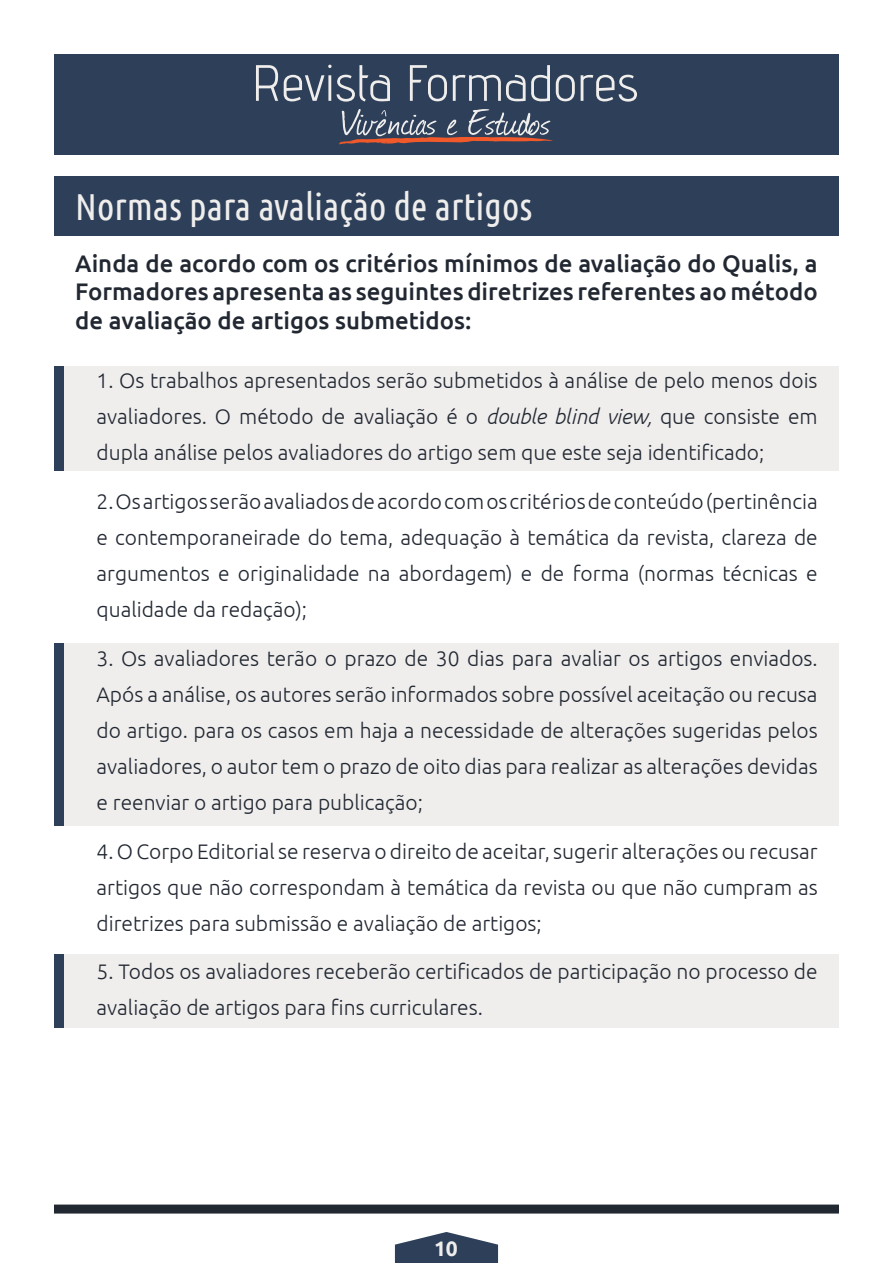
<style>
.page{position:relative;width:893px;height:1263px;background:#fff}
.page>*{position:absolute;margin:0;border:0;box-sizing:border-box;transform-origin:0 0}
.t1{font:37.5px "Ubuntu Condensed";color:#efeeed}
.t2{font:500 24px/28.5px "Ubuntu";color:#222832;text-align:justify}
.t3{font:300 21px/36px "Ubuntu";color:#222832;text-align:justify}
.t4{font:700 21px "Ubuntu";color:#efeeed}
.s1{font-style:italic}
</style>
<div class="page">
<div style="left:54px;top:1204px;width:785px;height:9px;background:#222832"></div>
<svg style="left:395px;top:1232px;width:103px;height:31px"></svg>
<div style="left:54px;top:54px;width:785px;height:100px;background:#2e4059"></div>
<div style="left:54px;top:367px;width:785px;height:104px;background:#efeeed"></div>
<div style="left:54px;top:643px;width:785px;height:183px;background:#efeeed"></div>
<div style="left:54px;top:954px;width:785px;height:73px;background:#efeeed"></div>
<div style="left:54px;top:176px;width:785px;height:59px;background:#2e4059"></div>
<svg style="left:256px;top:65px;width:22px;height:36px"></svg>
<svg style="left:284px;top:65px;width:106px;height:37px"></svg>
<svg style="left:410px;top:65px;width:37px;height:36px"></svg>
<svg style="left:453px;top:65px;width:97px;height:37px"></svg>
<svg style="left:556px;top:75px;width:19px;height:26px"></svg>
<svg style="left:581px;top:74px;width:56px;height:28px"></svg>
<svg style="left:338px;top:109px;width:215px;height:36px"></svg>
<div style="left:54px;top:367px;width:10px;height:104px;background:#2e4059"></div>
<div style="left:54px;top:643px;width:10px;height:183px;background:#2e4059"></div>
<div style="left:54px;top:954px;width:10px;height:73px;background:#2e4059"></div>
<h1 class="t1" style="left:75px;top:184px;width:459px">Normas para avaliação de artigos</h1>
<p class="t2" style="left:75px;top:248px;width:744px">Ainda de acordo com os critérios mínimos de avaliação do Qualis, a Formadores apresenta as seguintes diretrizes referentes ao método de avaliação de artigos submetidos:</p>
<p class="t3" style="left:97px;top:362px;width:723px">1. Os trabalhos apresentados serão submetidos à análise de pelo menos dois avaliadores. O método de avaliação é o <span class="s1">double blind view,</span> que consiste em dupla análise pelos avaliadores do artigo sem que este seja identificado;</p>
<p class="t3" style="left:97px;top:483px;width:723px">2. Os artigos serão avaliados de acordo com os critérios de conteúdo (pertinência e contemporaneirade do tema, adequação à temática da revista, clareza de argumentos e originalidade na abordagem) e de forma (normas técnicas e qualidade da redação);</p>
<p class="t3" style="left:97px;top:640px;width:723px">3. Os avaliadores terão o prazo de 30 dias para avaliar os artigos enviados.<br>Após a análise, os autores serão informados sobre possível aceitação ou recusa do artigo. para os casos em haja a necessidade de alterações sugeridas pelos avaliadores, o autor tem o prazo de oito dias para realizar as alterações devidas e reenviar o artigo para publicação;</p>
<p class="t3" style="left:97px;top:833px;width:723px">4. O Corpo Editorial se reserva o direito de aceitar, sugerir alterações ou recusar artigos que não correspondam à temática da revista ou que não cumpram as diretrizes para submissão e avaliação de artigos;</p>
<p class="t3" style="left:97px;top:953px;width:723px">5. Todos os avaliadores receberão certificados de participação no processo de avaliação de artigos para fins curriculares.</p>
<p class="t4" style="left:434px;top:1235px;width:25px">10</p>
</div>
